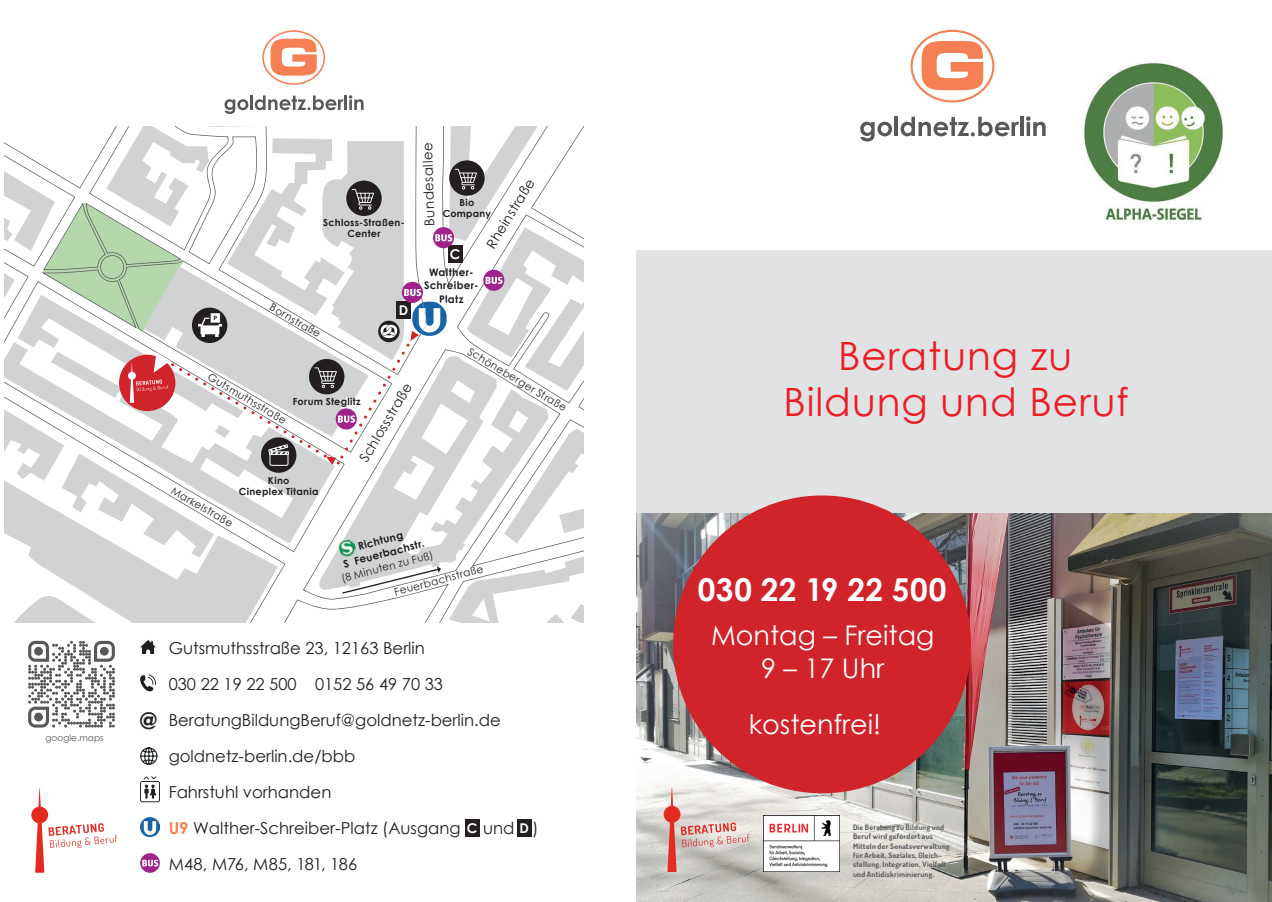
<style>
.page{position:relative;width:1272px;height:902px;background:#fff}
.page>*{position:absolute;margin:0;border:0;box-sizing:border-box;transform-origin:0 0}
.t1{font:39px/46.8px "Century Gothic";letter-spacing:.025em;color:#ee1d23;text-align:center}
.t2{font:700 31.5px "Century Gothic";letter-spacing:.015em;color:#fff}
.t3{font:27px/32.4px "Century Gothic";color:#fff;text-align:center}
.t4{font:16.5px "Century Gothic";color:#231f20}
.t5{font:13.5px "Century Gothic";color:#231f20}
.t6{font:700 13.5px "Century Gothic";color:#fff}
.t7{font:10.5px "Century Gothic";color:#231f20}
.t8{font:700 10.5px/13.5px "Century Gothic";letter-spacing:.03em;color:#231f20;text-align:center}
.t9{font:700 9.75px/11.2px "Century Gothic";letter-spacing:.03em;color:#231f20;text-align:center}
.t10{font:9px "Century Gothic";color:#57585a}
.t11{font:700 7.5px/9.3px "Dosis";letter-spacing:.035em;color:#57585a}
.s1{font-weight:700;font-size:22.5px}
.s2{font-weight:700;color:#f48053}
</style>
<div class="page">
<img style="left:636px;top:512px;width:635px;height:389px">
<div style="left:910px;top:30px;width:84px;height:72px;border:2px solid #f48053;border-radius:50%"></div>
<svg style="left:921px;top:41px;width:62px;height:49px"></svg>
<svg style="left:860px;top:122px;width:32px;height:19px"></svg>
<hr style="left:894px;top:117px;width:4px;height:19px;background:#57585a">
<svg style="left:900px;top:117px;width:118px;height:19px"></svg>
<hr style="left:1020px;top:117px;width:3px;height:19px;background:#57585a">
<svg style="left:1026px;top:116px;width:19px;height:20px"></svg>
<div style="left:636px;top:250px;width:635px;height:262px;background:#e1e2e4"></div>
<div style="left:673px;top:495px;width:297px;height:298px;background:#d1232a;border-radius:50%"></div>
<svg style="left:663px;top:787px;width:86px;height:84px;background:#d8bfba"></svg>
<img style="left:763px;top:815px;width:76px;height:56px">
<img style="left:1084px;top:62px;width:139px;height:162px">
<svg style="left:28px;top:640px;width:87px;height:87px"></svg>
<div style="left:34px;top:646px;width:9px;height:9px;background:#57585a;border-radius:50%"></div>
<div style="left:100px;top:646px;width:9px;height:9px;background:#57585a;border-radius:50%"></div>
<div style="left:34px;top:712px;width:9px;height:9px;background:#57585a;border-radius:50%"></div>
<svg style="left:4px;top:127px;width:579px;height:495px"></svg>
<svg style="left:140px;top:640px;width:16px;height:14px"></svg>
<svg style="left:140px;top:674px;width:16px;height:17px"></svg>
<svg style="left:140px;top:747px;width:18px;height:18px"></svg>
<svg style="left:140px;top:776px;width:20px;height:26px"></svg>
<img style="left:140px;top:817px;width:20px;height:19px">
<div style="left:140px;top:853px;width:20px;height:19px;background:#9f238b;border-radius:50%"></div>
<svg style="left:142px;top:859px;width:16px;height:7px"></svg>
<div style="left:465px;top:819px;width:14px;height:17px;background:#231f20"></div>
<div style="left:517px;top:819px;width:15px;height:17px;background:#231f20"></div>
<div style="left:262px;top:30px;width:63px;height:55px;border:2px solid #f48053;border-radius:50%"></div>
<svg style="left:270px;top:39px;width:47px;height:37px"></svg>
<svg style="left:224px;top:99px;width:24px;height:15px"></svg>
<hr style="left:250px;top:95px;width:3px;height:15px;background:#57585a">
<svg style="left:255px;top:95px;width:88px;height:15px"></svg>
<hr style="left:344px;top:95px;width:3px;height:15px;background:#57585a">
<svg style="left:349px;top:95px;width:14px;height:15px"></svg>
<svg style="left:31px;top:788px;width:86px;height:84px"></svg>
<p class="t10" style="left:45px;top:731px;width:60px">google.maps</p>
<p class="t9" style="left:323px;top:216px;width:83px">Schloss-Straßen-<br>Center</p>
<p class="t7" style="left:274px;top:300px;width:58px;rotate:30deg">Bornstraße</p>
<p class="t7" style="left:213px;top:369px;width:91px;rotate:31deg">Gutsmuthsstraße</p>
<p class="t6" style="left:399px;top:300px;width:11px">D</p>
<p class="t5" style="left:355px;top:456px;width:91px;rotate:-60deg">Schlossstraße</p>
<p class="t9" style="left:293px;top:395px;width:70px">Forum Steglitz</p>
<p class="t9" style="left:239px;top:474px;width:81px">Kino<br>Cineplex Titania</p>
<p class="t7" style="left:176px;top:483px;width:70px;rotate:30deg">Markelstraße</p>
<p class="t5" style="left:420px;top:226px;width:85px;rotate:-92deg">Bundesallee</p>
<p class="t5" style="left:482px;top:242px;width:80px;rotate:-59deg">Rheinstraße</p>
<p class="t9" style="left:443px;top:196px;width:50px">Bio<br>Company</p>
<p class="t6" style="left:450px;top:244px;width:12px">C</p>
<p class="t8" style="left:424px;top:264px;width:56px">Walther-<br>Schreiber-<br>Platz</p>
<p class="t7" style="left:472px;top:344px;width:114px;rotate:31deg">Schöneberger Straße</p>
<p class="t8" style="left:338px;top:544px;width:85px;rotate:-15deg">Richtung<br>S Feuerbachstr.</p>
<p class="t7" style="left:340px;top:571px;width:96px;rotate:-15deg">(8 Minuten zu Fuß)</p>
<p class="t7" style="left:392px;top:585px;width:93px;rotate:-15deg">Feuerbachstraße</p>
<p class="t4" style="left:169px;top:636px;width:258px">Gutsmuthsstraße 23, 12163 Berlin</p>
<p class="t4" style="left:169px;top:672px;width:276px">030 22 19 22 500 0152 56 49 70 33</p>
<p class="t4" style="left:140px;top:708px;width:362px"><span class="s1">@</span> BeratungBildungBeruf@goldnetz-berlin.de</p>
<p class="t4" style="left:169px;top:744px;width:188px">goldnetz-berlin.de/bbb</p>
<p class="t4" style="left:169px;top:780px;width:164px">Fahrstuhl vorhanden</p>
<p class="t4" style="left:169px;top:816px;width:371px"><span class="s2">U9</span> Walther-Schreiber-Platz (Ausgang C und D)</p>
<p class="t4" style="left:169px;top:852px;width:190px">M48, M76, M85, 181, 186</p>
<p class="t6" style="left:467px;top:818px;width:12px">C</p>
<p class="t6" style="left:519px;top:818px;width:11px">D</p>
<h1 class="t1" style="left:783px;top:331px;width:347px">Beratung zu<br>Bildung und Beruf</h1>
<h2 class="t2" style="left:697px;top:565px;width:250px">030 22 19 22 500</h2>
<h3 class="t3" style="left:711px;top:619px;width:225px">Montag – Freitag<br>9 – 17 Uhr</h3>
<h3 class="t3" style="left:748px;top:707px;width:134px">kostenfrei!</h3>
<p class="t11" style="left:853px;top:821px;width:98px">Die Beratung zu Bildung und<br>Beruf wird gefördert aus<br>Mitteln der Senatsverwaltung für Arbeit, Soziales, Gleich&shy;stellung, Integration, Vielfalt und Antidiskriminierung.</p>
</div>
